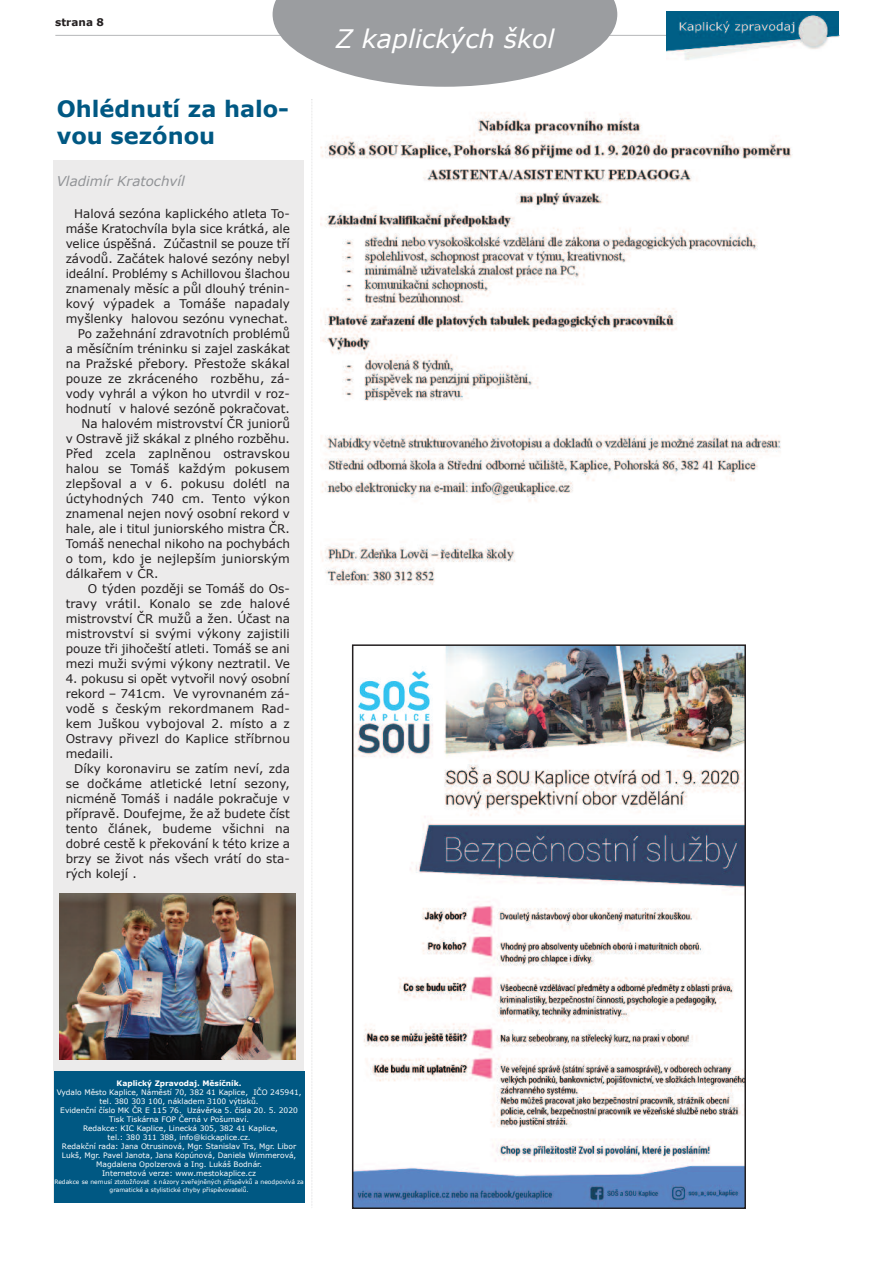
<style>
.page{position:relative;width:893px;height:1263px;background:#fff}
.page>*{position:absolute;margin:0;border:0;box-sizing:border-box;transform-origin:0 0}
.t1{font:italic 25.5px "Verdana";color:#fff}
.t2{font:700 22.5px/27px "Verdana";color:#005883}
.t3{font:italic 13.5px "Verdana";color:#919396}
.t4{font:12px/15px "Verdana";color:#231f20;text-align:justify}
.t5{font:700 10.5px "Verdana";color:#231f20}
.t6{font:7.5px/9px "Verdana";color:#fff;text-align:center}
.t7{font:700 7.5px "Verdana";color:#fff}
.t8{font:6px/7.8px "Verdana";color:#fff;text-align:center}
</style>
<div class="page">
<hr style="left:55px;top:35px;width:785px;height:1px;background:#bfc0c2">
<img style="left:666px;top:11px;width:173px;height:49px">
<svg style="left:311px;top:99px;width:1px;height:1109px"></svg>
<svg style="left:273px;top:0;width:344px;height:87px"></svg>
<div style="left:53px;top:160px;width:251px;height:1043px;background:#ecebeb"></div>
<img style="left:60px;top:893px;width:236px;height:167px">
<img style="left:320px;top:112px;width:472px;height:473px">
<img style="left:355px;top:647px;width:388px;height:559px">
<div style="left:352px;top:644px;width:394px;height:565px;border:2px solid #231f20"></div>
<div style="left:54px;top:1071px;width:250px;height:132px;background:#005883"></div>
<p class="t5" style="left:55px;top:16px;width:50px">strana 8</p>
<h2 class="t2" style="left:57px;top:94px;width:234px">Ohlédnutí za halo&shy;vou sezónou</h2>
<p class="t3" style="left:57px;top:173px;width:130px">Vladimír Kratochvíl</p>
<p class="t4" style="left:74px;top:206px;width:217px">Halová sezóna kaplického atleta To-</p>
<p class="t4" style="left:66px;top:221px;width:226px">máše Kratochvíla byla sice krátká, ale</p>
<p class="t4" style="left:66px;top:236px;width:226px">velice úspěšná. Zúčastnil se pouze tří</p>
<p class="t4" style="left:66px;top:251px;width:226px">závodů. Začátek halové sezóny nebyl</p>
<p class="t4" style="left:66px;top:266px;width:226px">ideální. Problémy s Achillovou šlachou</p>
<p class="t4" style="left:66px;top:281px;width:226px">znamenaly měsíc a půl dlouhý trénin-</p>
<p class="t4" style="left:66px;top:296px;width:226px">kový výpadek a Tomáše napadaly</p>
<p class="t4" style="left:66px;top:311px;width:224px">myšlenky halovou sezónu vynechat.</p>
<p class="t4" style="left:78px;top:326px;width:214px">Po zažehnání zdravotních problémů</p>
<p class="t4" style="left:66px;top:341px;width:226px">a měsíčním tréninku si zajel zaskákat</p>
<p class="t4" style="left:66px;top:356px;width:226px">na Pražské přebory. Přestože skákal</p>
<p class="t4" style="left:66px;top:371px;width:226px">pouze ze zkráceného rozběhu, zá-</p>
<p class="t4" style="left:66px;top:386px;width:226px">vody vyhrál a výkon ho utvrdil v roz-</p>
<p class="t4" style="left:66px;top:401px;width:226px">hodnutí v halové sezóně pokračovat.</p>
<p class="t4" style="left:82px;top:416px;width:210px">Na halovém mistrovství ČR juniorů</p>
<p class="t4" style="left:66px;top:431px;width:226px">v Ostravě již skákal z plného rozběhu.</p>
<p class="t4" style="left:66px;top:446px;width:226px">Před zcela zaplněnou ostravskou</p>
<p class="t4" style="left:66px;top:461px;width:226px">halou se Tomáš každým pokusem</p>
<p class="t4" style="left:66px;top:476px;width:226px">zlepšoval a v 6. pokusu dolétl na</p>
<p class="t4" style="left:66px;top:491px;width:226px">úctyhodných 740 cm. Tento výkon</p>
<p class="t4" style="left:66px;top:506px;width:226px">znamenal nejen nový osobní rekord v</p>
<p class="t4" style="left:66px;top:521px;width:226px">hale, ale i titul juniorského mistra ČR.</p>
<p class="t4" style="left:66px;top:536px;width:226px">Tomáš nenechal nikoho na pochybách</p>
<p class="t4" style="left:66px;top:551px;width:226px">o tom, kdo je nejlepším juniorským</p>
<p class="t4" style="left:66px;top:566px;width:94px">dálkařem v ČR.</p>
<p class="t4" style="left:88px;top:581px;width:203px">O týden později se Tomáš do Os-</p>
<p class="t4" style="left:66px;top:596px;width:226px">travy vrátil. Konalo se zde halové</p>
<p class="t4" style="left:66px;top:611px;width:226px">mistrovství ČR mužů a žen. Účast na</p>
<p class="t4" style="left:66px;top:626px;width:226px">mistrovství si svými výkony zajistili</p>
<p class="t4" style="left:66px;top:641px;width:226px">pouze tři jihočeští atleti. Tomáš se ani</p>
<p class="t4" style="left:66px;top:656px;width:226px">mezi muži svými výkony neztratil. Ve</p>
<p class="t4" style="left:66px;top:671px;width:226px">4. pokusu si opět vytvořil nový osobní rekord – 741cm. Ve vyrovnaném zá&shy;vodě s českým rekordmanem Rad&shy;kem Juškou vybojoval 2. místo a z Ostravy přivezl do Kaplice stříbrnou medaili.</p>
<p class="t4" style="left:66px;top:761px;width:226px;text-indent:9px">Díky koronaviru se zatím neví, zda se dočkáme atletické letní sezony, nicméně Tomáš i nadále pokračuje v přípravě. Doufejme, že až budete číst tento článek, budeme všichni na dobré cestě k překování k této krize a brzy se život nás všech vrátí do sta&shy;rých kolejí .</p>
<h1 class="t1" style="left:335px;top:22px;width:221px">Z kaplických škol</h1>
<p class="t7" style="left:117px;top:1078px;width:126px">Kaplický Zpravodaj. Měsíčník.</p>
<p class="t6" style="left:57px;top:1088px;width:246px">Vydalo Město Kaplice, Náměstí 70, 382 41 Kaplice, IČO 245941, tel. 380 303 100, nákladem 3100 výtisků.<br>Evidenční číslo MK ČR E 115 76. Uzávěrka 5. čísla 20. 5. 2020<br>Tisk Tiskárna FOP Černá v Pošumaví.<br>Redakce: KIC Kaplice, Linecká 305, 382 41 Kaplice,<br>tel.: 380 311 388, info@kickaplice.cz.<br>Redakční rada: Jana Otrusinová, Mgr. Stanislav Trs, Mgr. Libor Lukš, Mgr. Pavel Janota, Jana Kopúnová, Daniela Wimmerová, Magdalena Opolzerová a Ing. Lukáš Bodnár.<br>Internetová verze: www.mestokaplice.cz</p>
<p class="t8" style="left:54px;top:1178px;width:251px">Redakce se nemusí ztotožňovat s názory zveřejněných příspěvků a neodpovívá za gramatické a stylistické chyby přispěvovatelů.</p>
</div>
